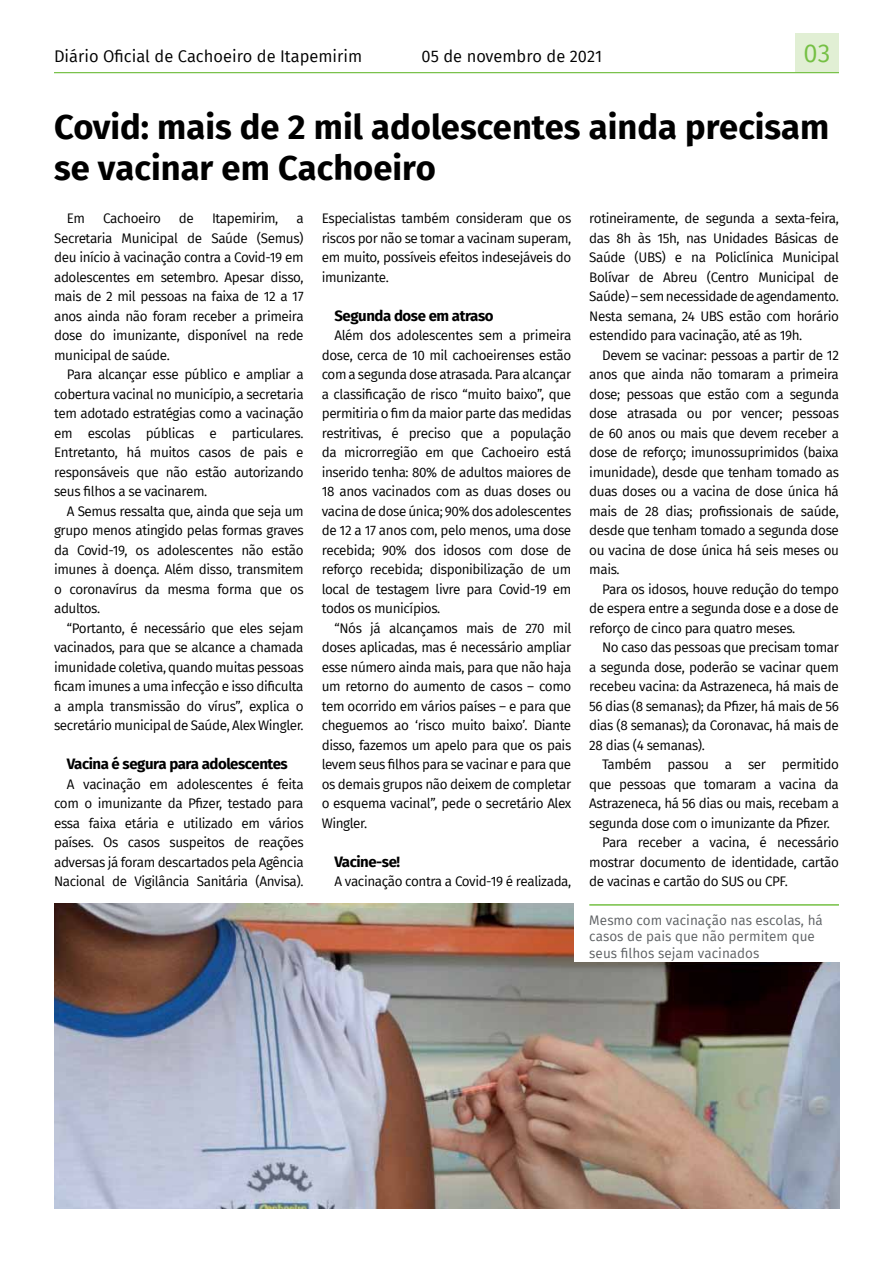
<style>
.page{position:relative;width:893px;height:1263px;background:#fff}
.page>*{position:absolute;margin:0;border:0;box-sizing:border-box;transform-origin:0 0}
.t1{font:700 34.5px/41.4px "Fira Sans";color:#000}
.t2{font:25.5px "Fira Sans";color:#75c044}
.t3{font:16.5px "Fira Sans";color:#000}
.t4{font:700 15px "Fira Sans";letter-spacing:-.03em;color:#000}
.t5{font:13.5px/19.5px "Fira Sans";letter-spacing:-.03em;color:#000;text-align:justify}
.t6{font:13.5px/16.6px "Fira Sans";color:#5e6164}
</style>
<div class="page">
<div style="left:795px;top:33px;width:44px;height:40px;background:#e1efd4"></div>
<hr style="left:54px;top:72px;width:785px;height:1px;background:#75c044">
<img style="left:54px;top:904px;width:785px;height:305px">
<div style="left:574px;top:891px;width:278px;height:71px;background:#fff"></div>
<hr style="left:589px;top:904px;width:250px;height:2px;background:#75c044">
<p class="t3" style="left:54px;top:43px;width:310px">Diário Oficial de Cachoeiro de Itapemirim</p>
<p class="t3" style="left:422px;top:43px;width:182px">05 de novembro de 2021</p>
<h2 class="t2" style="left:804px;top:34px;width:28px">03</h2>
<h1 class="t1" style="left:54px;top:103px;width:777px">Covid: mais de 2 mil adolescentes ainda precisam se vacinar em Cachoeiro</h1>
<p class="t5" style="left:67px;top:209px;width:20px">Em</p>
<p class="t5" style="left:103px;top:209px;width:59px">Cachoeiro</p>
<p class="t5" style="left:179px;top:209px;width:17px">de</p>
<p class="t5" style="left:212px;top:209px;width:68px">Itapemirim,</p>
<p class="t5" style="left:322px;top:209px;width:251px">Especialistas também consideram que os riscos por não se tomar a vacinam superam, em muito, possíveis efeitos indesejáveis do imunizante.</p>
<p class="t4" style="left:334px;top:303px;width:161px">Segunda dose em atraso</p>
<p class="t5" style="left:322px;top:326px;width:251px;text-indent:13px">Além dos adolescentes sem a primeira dose, cerca de 10 mil cachoeirenses estão com a segunda dose atrasada. Para alcançar a classificação de risco “muito baixo”, que permitiria o fim da maior parte das medidas restritivas, é preciso que a população da microrregião em que Cachoeiro está inserido tenha: 80% de adultos maiores de 18 anos vacinados com as duas doses ou vacina de dose única; 90% dos adolescentes de 12 a 17 anos com, pelo menos, uma dose recebida; 90% dos idosos com dose de reforço recebida; disponibilização de um local de testagem livre para Covid-19 em todos os municípios.</p>
<p class="t5" style="left:322px;top:618px;width:251px;text-indent:13px">“Nós já alcançamos mais de 270 mil doses aplicadas, mas é necessário ampliar esse número ainda mais, para que não haja um retorno do aumento de casos – como tem ocorrido em vários países – e para que cheguemos ao ‘risco muito baixo’. Diante disso, fazemos um apelo para que os pais levem seus filhos para se vacinar e para que os demais grupos não deixem de completar o esquema vacinal”, pede o secretário Alex Wingler.</p>
<p class="t4" style="left:334px;top:849px;width:67px">Vacine-se!</p>
<p class="t5" style="left:334px;top:872px;width:238px">A vacinação contra a Covid-19 é realizada,</p>
<p class="t5" style="left:589px;top:209px;width:251px">rotineiramente, de segunda a sexta-feira, das 8h às 15h, nas Unidades Básicas de Saúde (UBS) e na Policlínica Municipal Bolívar de Abreu (Centro Municipal de Saúde) – sem necessidade de agendamento.<br>Nesta semana, 24 UBS estão com horário estendido para vacinação, até as 19h.</p>
<p class="t5" style="left:589px;top:345px;width:251px;text-indent:13px">Devem se vacinar: pessoas a partir de 12 anos que ainda não tomaram a primeira dose; pessoas que estão com a segunda dose atrasada ou por vencer; pessoas de 60 anos ou mais que devem receber a dose de reforço; imunossuprimidos (baixa imunidade), desde que tenham tomado as duas doses ou a vacina de dose única há mais de 28 dias; profissionais de saúde, desde que tenham tomado a segunda dose ou vacina de dose única há seis meses ou mais.</p>
<p class="t5" style="left:589px;top:579px;width:251px;text-indent:13px">Para os idosos, houve redução do tempo de espera entre a segunda dose e a dose de reforço de cinco para quatro meses.</p>
<p class="t5" style="left:589px;top:637px;width:251px;text-indent:13px">No caso das pessoas que precisam tomar a segunda dose, poderão se vacinar quem recebeu vacina: da Astrazeneca, há mais de 56 dias (8 semanas); da Pfizer, há mais de 56 dias (8 semanas); da Coronavac, há mais de 28 dias (4 semanas).</p>
<p class="t5" style="left:602px;top:754px;width:238px">Também passou a ser permitido</p>
<p class="t5" style="left:589px;top:774px;width:251px">que pessoas que tomaram a vacina da</p>
<p class="t5" style="left:589px;top:793px;width:251px">Astrazeneca, há 56 dias ou mais, recebam a</p>
<p class="t5" style="left:589px;top:813px;width:242px">segunda dose com o imunizante da Pfizer.</p>
<p class="t5" style="left:602px;top:832px;width:238px">Para receber a vacina, é necessário</p>
<p class="t5" style="left:589px;top:852px;width:251px">mostrar documento de identidade, cartão</p>
<p class="t5" style="left:589px;top:871px;width:200px">de vacinas e cartão do SUS ou CPF.</p>
<p class="t5" style="left:54px;top:209px;width:251px;text-indent:242px">a Secretaria Municipal de Saúde (Semus) deu início à vacinação contra a Covid-19 em adolescentes em setembro. Apesar disso, mais de 2 mil pessoas na faixa de 12 a 17 anos ainda não foram receber a primeira dose do imunizante, disponível na rede municipal de saúde.</p>
<p class="t5" style="left:54px;top:364px;width:251px;text-indent:13px">Para alcançar esse público e ampliar a cobertura vacinal no município, a secretaria tem adotado estratégias como a vacinação em escolas públicas e particulares.<br>Entretanto, há muitos casos de pais e responsáveis que não estão autorizando seus filhos a se vacinarem.</p>
<p class="t5" style="left:54px;top:501px;width:251px;text-indent:13px">A Semus ressalta que, ainda que seja um grupo menos atingido pelas formas graves da Covid-19, os adolescentes não estão imunes à doença. Além disso, transmitem o coronavírus da mesma forma que os adultos.</p>
<p class="t5" style="left:54px;top:618px;width:251px;text-indent:13px">“Portanto, é necessário que eles sejam vacinados, para que se alcance a chamada imunidade coletiva, quando muitas pessoas ficam imunes a uma infecção e isso dificulta a ampla transmissão do vírus”, explica o secretário municipal de Saúde, Alex Wingler.</p>
<p class="t4" style="left:67px;top:751px;width:222px">Vacina é segura para adolescentes</p>
<p class="t5" style="left:54px;top:774px;width:251px;text-indent:13px">A vacinação em adolescentes é feita com o imunizante da Pfizer, testado para essa faixa etária e utilizado em vários países. Os casos suspeitos de reações adversas já foram descartados pela Agência Nacional de Vigilância Sanitária (Anvisa).</p>
<p class="t6" style="left:589px;top:911px;width:235px">Mesmo com vacinação nas escolas, há casos de pais que não permitem que seus filhos sejam vacinados</p>
</div>
